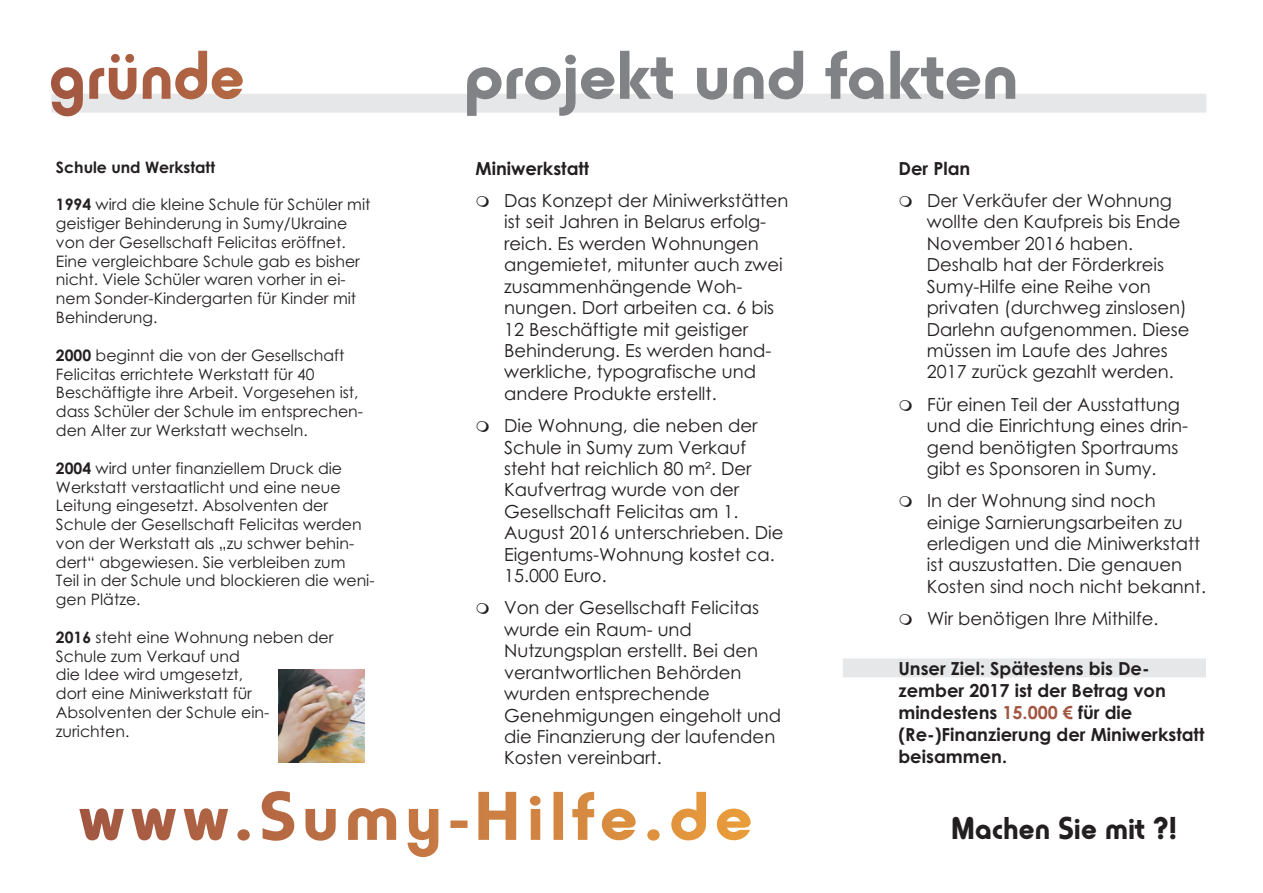
<style>
.page{position:relative;width:1263px;height:893px;background:#fff}
.page>*{position:absolute;margin:0;border:0;box-sizing:border-box;transform-origin:0 0}
.t1{font:700 72px "Horatio D";color:#808285;scale:1.08 1}
.t2{font:700 33px "Horatio D";color:#231f20}
.t3{font:18px/21.5px "Century Gothic";color:#231f20}
.t4{font:700 18px/21.8px "Century Gothic";color:#231f20}
.t5{font:15.75px/18.8px "Century Gothic";color:#231f20}
.t6{font:700 15.75px "Century Gothic";color:#231f20}
.s1{font-weight:700}
.s2{color:#a25641}
</style>
<div class="page">
<svg style="left:79px;top:791px;width:672px;height:67px"></svg>
<div style="left:243px;top:94px;width:964px;height:19px;background:#e6e7e9"></div>
<svg style="left:51px;top:50px;width:192px;height:67px"></svg>
<div style="left:843px;top:658px;width:363px;height:19px;background:#e6e7e9"></div>
<img style="left:279px;top:669px;width:86px;height:93px">
<p class="t6" style="left:56px;top:161px;width:161px">Schule und Werkstatt</p>
<p class="t5" style="left:56px;top:197px;width:316px"><span class="s1">1994</span> wird die kleine Schule für Schüler mit geistiger Behinderung in Sumy/Ukraine von der Gesellschaft Felicitas eröffnet.<br>Eine vergleichbare Schule gab es bisher nicht. Viele Schüler waren vorher in ei&shy;nem Sonder-Kindergarten für Kinder mit Behinderung.</p>
<p class="t5" style="left:56px;top:347px;width:309px"><span class="s1">2000</span> beginnt die von der Gesellschaft Felicitas errichtete Werkstatt für 40<br>Beschäftigte ihre Arbeit. Vorgesehen ist, dass Schüler der Schule im entsprechen&shy;den Alter zur Werkstatt wechseln.</p>
<p class="t5" style="left:56px;top:460px;width:320px"><span class="s1">2004</span> wird unter finanziellem Druck die Werkstatt verstaatlicht und eine neue Leitung eingesetzt. Absolventen der Schule der Gesellschaft Felicitas werden von der Werkstatt als „zu schwer behin&shy;dert“ abgewiesen. Sie verbleiben zum<br>Teil in der Schule und blockieren die weni&shy;gen Plätze.</p>
<p class="t5" style="left:56px;top:629px;width:279px"><span class="s1">2016</span> steht eine Wohnung neben der<br>Schule zum Verkauf und<br>die Idee wird umgesetzt,<br>dort eine Miniwerkstatt für<br>Absolventen der Schule ein&shy;zurichten.</p>
<h1 class="t1" style="left:464px;top:45px;width:515px">projekt und fakten</h1>
<p class="t4" style="left:476px;top:159px;width:115px">Miniwerkstatt</p>
<p class="t3" style="left:504px;top:191px;width:286px">Das Konzept der Miniwerkstätten ist seit Jahren in Belarus erfolg&shy;reich. Es werden Wohnungen angemietet, mitunter auch zwei zusammenhängende Woh&shy;nungen. Dort arbeiten ca. 6 bis<br>12 Beschäftigte mit geistiger<br>Behinderung. Es werden hand&shy;werkliche, typografische und andere Produkte erstellt.</p>
<p class="t3" style="left:504px;top:416px;width:281px">Die Wohnung, die neben der<br>Schule in Sumy zum Verkauf steht hat reichlich 80 m². Der<br>Kaufvertrag wurde von der<br>Gesellschaft Felicitas am 1.<br>August 2016 unterschrieben. Die<br>Eigentums-Wohnung kostet ca.<br>15.000 Euro.</p>
<p class="t3" style="left:504px;top:599px;width:279px">Von der Gesellschaft Felicitas wurde ein Raum- und<br>Nutzungsplan erstellt. Bei den verantwortlichen Behörden wurden entsprechende<br>Genehmigungen eingeholt und die Finanzierung der laufenden<br>Kosten vereinbart.</p>
<p class="t4" style="left:898px;top:159px;width:73px">Der Plan</p>
<p class="t3" style="left:927px;top:191px;width:264px">Der Verkäufer der Wohnung wollte den Kaufpreis bis Ende<br>November 2016 haben.<br>Deshalb hat der Förderkreis<br>Sumy-Hilfe eine Reihe von privaten (durchweg zinslosen)<br>Darlehn aufgenommen. Diese müssen im Laufe des Jahres<br>2017 zurück gezahlt werden.</p>
<p class="t3" style="left:927px;top:395px;width:263px">Für einen Teil der Ausstattung und die Einrichtung eines drin&shy;gend benötigten Sportraums gibt es Sponsoren in Sumy.</p>
<p class="t3" style="left:927px;top:491px;width:281px">In der Wohnung sind noch einige Sarnierungsarbeiten zu erledigen und die Miniwerkstatt ist auszustatten. Die genauen<br>Kosten sind noch nicht bekannt.</p>
<p class="t3" style="left:927px;top:609px;width:233px">Wir benötigen Ihre Mithilfe.</p>
<p class="t4" style="left:898px;top:660px;width:308px">Unser Ziel: Spätestens bis De&shy;zember 2017 ist der Betrag von mindestens <span class="s2">15.000 €</span> für die (Re-)Finanzierung der Miniwerkstatt beisammen.</p>
<h2 class="t2" style="left:951px;top:814px;width:228px">Machen Sie mit ?!</h2>
</div>
